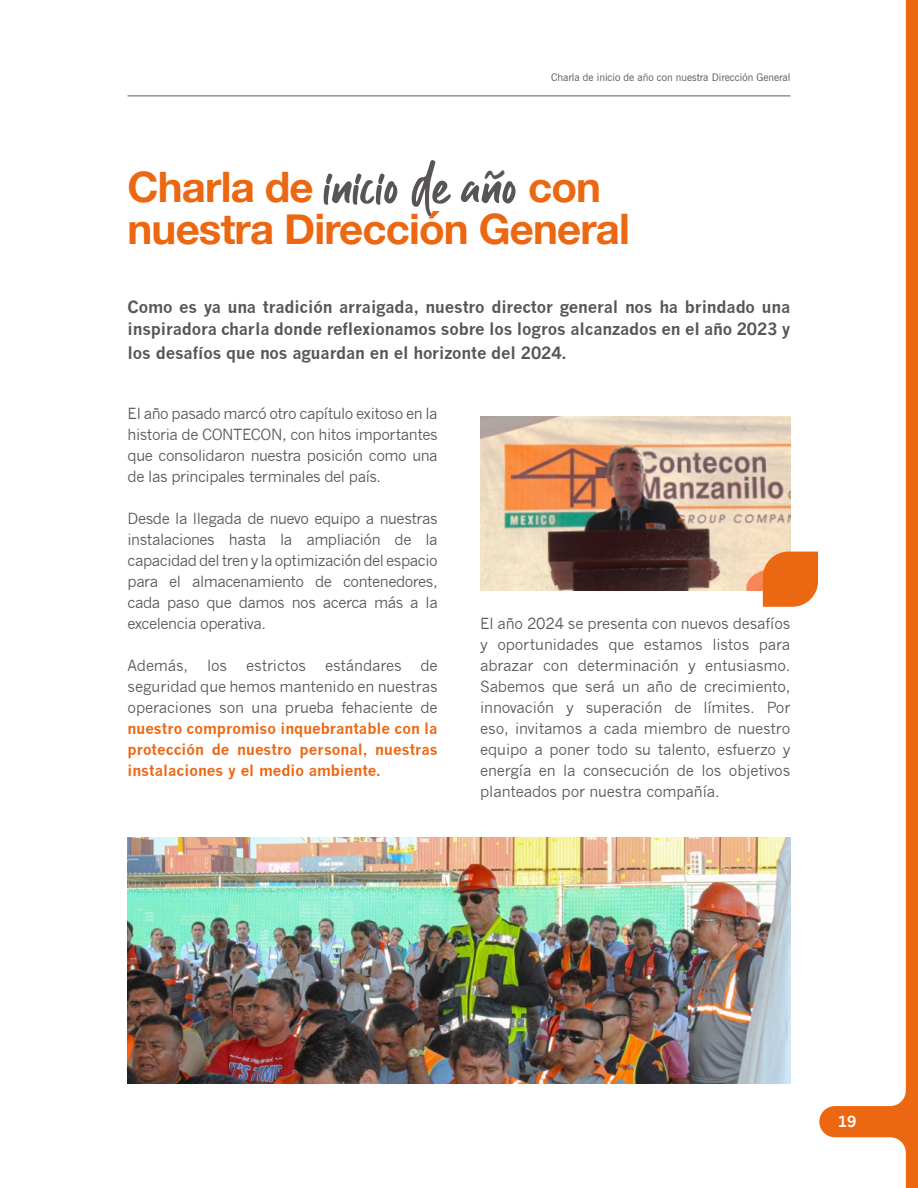
<style>
.page{position:relative;width:918px;height:1188px;background:#fff}
.page>*{position:absolute;margin:0;border:0;box-sizing:border-box;transform-origin:0 0}
.t1{font:700 42px/42px "Helvetica Neue";letter-spacing:-.02em;color:#ec6711}
.t2{font:700 16.5px/22.5px "News Gothic";letter-spacing:-.01em;color:#595557}
.t3{font:15px/21px "News Gothic";letter-spacing:-.01em;color:#595557;text-align:justify}
.t4{font:700 15px/21px "News Gothic";color:#ed6612;text-align:justify}
.t5{font:700 15px "News Gothic";color:#fff}
.t6{font:10.5px "News Gothic BT";color:#595557}
.s1{font-family:"Guthen Bloots Personal Use";font-weight:400;font-size:51px;color:#595557}
</style>
<div class="page">
<svg style="left:819px;top:0;width:99px;height:1188px"></svg>
<hr style="left:128px;top:96px;width:662px;height:1px;background:#5a5758">
<img style="left:480px;top:416px;width:310px;height:175px">
<svg style="left:763px;top:552px;width:55px;height:55px;background:#ed7324"></svg>
<img style="left:128px;top:838px;width:662px;height:246px">
<p class="t6" style="left:551px;top:71px;width:241px">Charla de inicio de año con nuestra Dirección General</p>
<h1 class="t1" style="left:128px;top:165px;width:504px">Charla de <span class="s1">inicio de ano</span> con nuestra Dirección General</h1>
<p class="t2" style="left:128px;top:295px;width:664px">Como es ya una tradición arraigada, nuestro director general nos ha brindado una inspiradora charla donde reflexionamos sobre los logros alcanzados en el año 2023 y</p>
<p class="t2" style="left:128px;top:342px;width:441px">los desafíos que nos aguardan en el horizonte del 2024.</p>
<p class="t3" style="left:128px;top:403px;width:312px">El año pasado marcó otro capítulo exitoso en la historia de CONTECON, con hitos importantes que consolidaron nuestra posición como una de las principales terminales del país.</p>
<p class="t3" style="left:128px;top:508px;width:312px">Desde la llegada de nuevo equipo a nuestras instalaciones hasta la ampliación de la capacidad del tren y la optimización del espacio para el almacenamiento de contenedores, cada paso que damos nos acerca más a la excelencia operativa.</p>
<p class="t3" style="left:128px;top:655px;width:62px">Además,</p>
<p class="t3" style="left:207px;top:655px;width:22px">los</p>
<p class="t3" style="left:246px;top:655px;width:62px">estrictos</p>
<p class="t3" style="left:325px;top:655px;width:78px">estándares</p>
<p class="t3" style="left:128px;top:655px;width:312px;text-indent:293px">de seguridad que hemos mantenido en nuestras operaciones son una prueba fehaciente de</p>
<p class="t4" style="left:128px;top:718px;width:312px">nuestro compromiso inquebrantable con la protección de nuestro personal, nuestras instalaciones y el medio ambiente.</p>
<p class="t3" style="left:480px;top:613px;width:312px">El año 2024 se presenta con nuevos desafíos y oportunidades que estamos listos para abrazar con determinación y entusiasmo.<br>Sabemos que será un año de crecimiento, innovación y superación de límites. Por eso, invitamos a cada miembro de nuestro equipo a poner todo su talento, esfuerzo y energía en la consecución de los objetivos planteados por nuestra compañía.</p>
<p class="t5" style="left:838px;top:1112px;width:20px">19</p>
</div>
